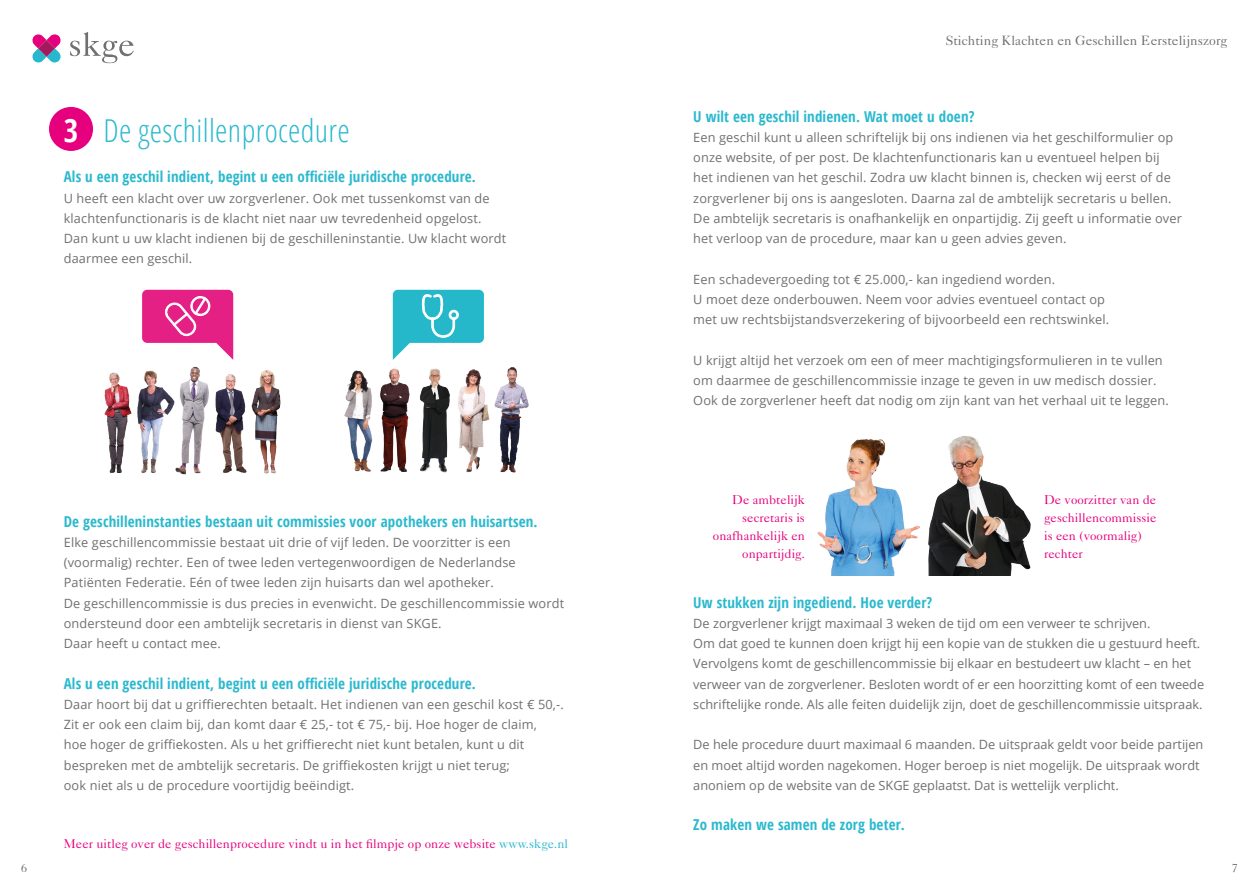
<style>
.page{position:relative;width:1259px;height:893px;background:#fff}
.page>*{position:absolute;margin:0;border:0;box-sizing:border-box;transform-origin:0 0}
.t1{font:300 condensed 31.5px "Open Sans";letter-spacing:.01em;color:#2bb9ce}
.basistekst{font:700 condensed 15px "Open Sans";letter-spacing:.01em;color:#2bb9ce}
.t2{font:13.5px "Caslon Five Forty";letter-spacing:.005em;color:#70706f}
.basistekst-2{font:12.75px/20.2px "Open Sans";letter-spacing:.01em;color:#70706f}
.t3{font:12.75px/18px "Caslon Five Forty";letter-spacing:.005em;color:#e6007e}
.t4{font:12px "Caslon Five Forty";color:#70706f}
.s1{font-weight:700;color:#fff}
.s2{color:#2bb9ce}
</style>
<div class="page">
<div style="left:49px;top:107px;width:44px;height:44px;background:#e6007e;border-radius:50%"></div>
<svg style="left:70px;top:32px;width:64px;height:31px"></svg>
<svg style="left:32px;top:34px;width:29px;height:29px"></svg>
<img style="left:104px;top:356px;width:177px;height:119px">
<img style="left:344px;top:355px;width:185px;height:118px">
<svg style="left:142px;top:290px;width:91px;height:70px"></svg>
<svg style="left:393px;top:290px;width:91px;height:70px"></svg>
<img style="left:817px;top:439px;width:102px;height:136px">
<img style="left:919px;top:436px;width:112px;height:139px">
<p class="t1" style="left:64px;top:109px;width:287px"><span class="s1">3</span> De geschillenprocedure</p>
<p class="basistekst" style="left:64px;top:166px;width:414px">Als u een geschil indient, begint u een officiële juridische procedure.</p>
<p class="basistekst-2" style="left:64px;top:187px;width:444px">U heeft een klacht over uw zorgverlener. Ook met tussenkomst van de klachtenfunctionaris is de klacht niet naar uw tevredenheid opgelost.<br>Dan kunt u uw klacht indienen bij de geschilleninstantie. Uw klacht wordt daarmee een geschil.</p>
<p class="basistekst" style="left:64px;top:511px;width:475px">De geschilleninstanties bestaan uit commissies voor apothekers en huisartsen.</p>
<p class="basistekst-2" style="left:64px;top:532px;width:502px">Elke geschillencommissie bestaat uit drie of vijf leden. De voorzitter is een (voormalig) rechter. Een of twee leden vertegenwoordigen de Nederlandse Patiënten Federatie. Eén of twee leden zijn huisarts dan wel apotheker.<br>De geschillencommissie is dus precies in evenwicht. De geschillencommissie wordt ondersteund door een ambtelijk secretaris in dienst van SKGE.<br>Daar heeft u contact mee.</p>
<p class="basistekst" style="left:64px;top:673px;width:414px">Als u een geschil indient, begint u een officiële juridische procedure.</p>
<p class="basistekst-2" style="left:64px;top:694px;width:501px">Daar hoort bij dat u griffierechten betaalt. Het indienen van een geschil kost € 50,-.<br>Zit er ook een claim bij, dan komt daar € 25,- tot € 75,- bij. Hoe hoger de claim,<br>hoe hoger de griffiekosten. Als u het griffierecht niet kunt betalen, kunt u dit bespreken met de ambtelijk secretaris. De griffiekosten krijgt u niet terug;<br>ook niet als u de procedure voortijdig beëindigt.</p>
<p class="t3" style="left:64px;top:834px;width:506px">Meer uitleg over de geschillenprocedure vindt u in het filmpje op onze website <span class="s2">www.skge.nl</span></p>
<p class="t2" style="left:946px;top:32px;width:283px">Stichting Klachten en Geschillen Eerstelijnszorg</p>
<p class="basistekst" style="left:693px;top:106px;width:283px">U wilt een geschil indienen. Wat moet u doen?</p>
<p class="basistekst-2" style="left:693px;top:127px;width:481px">Een geschil kunt u alleen schriftelijk bij ons indienen via het geschilformulier op onze website, of per post. De klachtenfunctionaris kan u eventueel helpen bij het indienen van het geschil. Zodra uw klacht binnen is, checken wij eerst of de zorgverlener bij ons is aangesloten. Daarna zal de ambtelijk secretaris u bellen.</p>
<p class="basistekst-2" style="left:693px;top:208px;width:490px">De ambtelijk secretaris is onafhankelijk en onpartijdig. Zij geeft u informatie over het verloop van de procedure, maar kan u geen advies geven.</p>
<p class="basistekst-2" style="left:693px;top:268px;width:417px">Een schadevergoeding tot € 25.000,- kan ingediend worden.<br>U moet deze onderbouwen. Neem voor advies eventueel contact op met uw rechtsbijstandsverzekering of bijvoorbeeld een rechtswinkel.</p>
<p class="basistekst-2" style="left:693px;top:349px;width:471px">U krijgt altijd het verzoek om een of meer machtigingsformulieren in te vullen</p>
<p class="basistekst-2" style="left:693px;top:370px;width:465px">om daarmee de geschillencommissie inzage te geven in uw medisch dossier.</p>
<p class="basistekst-2" style="left:693px;top:390px;width:477px">Ook de zorgverlener heeft dat nodig om zijn kant van het verhaal uit te leggen.</p>
<p class="t3" style="left:732px;top:491px;width:74px">De ambtelijk</p>
<p class="t3" style="left:742px;top:509px;width:64px">secretaris is</p>
<p class="t3" style="left:713px;top:527px;width:94px">onafhankelijk en</p>
<p class="t3" style="left:742px;top:545px;width:64px">onpartijdig.</p>
<p class="t3" style="left:1044px;top:491px;width:114px">De voorzitter van de</p>
<p class="t3" style="left:1044px;top:509px;width:114px">geschillencommissie is een (voormalig)</p>
<p class="t3" style="left:1044px;top:545px;width:40px">rechter</p>
<p class="basistekst" style="left:693px;top:592px;width:240px">Uw stukken zijn ingediend. Hoe verder?</p>
<p class="basistekst-2" style="left:693px;top:613px;width:512px">De zorgverlener krijgt maximaal 3 weken de tijd om een verweer te schrijven.<br>Om dat goed te kunnen doen krijgt hij een kopie van de stukken die u gestuurd heeft.<br>Vervolgens komt de geschillencommissie bij elkaar en bestudeert uw klacht – en het verweer van de zorgverlener. Besloten wordt of er een hoorzitting komt of een tweede</p>
<p class="basistekst-2" style="left:693px;top:694px;width:511px">schriftelijke ronde. Als alle feiten duidelijk zijn, doet de geschillencommissie uitspraak.</p>
<p class="basistekst-2" style="left:693px;top:734px;width:512px">De hele procedure duurt maximaal 6 maanden. De uitspraak geldt voor beide partijen en moet altijd worden nagekomen. Hoger beroep is niet mogelijk. De uitspraak wordt anoniem op de website van de SKGE geplaatst. Dat is wettelijk verplicht.</p>
<p class="basistekst" style="left:693px;top:814px;width:213px">Zo maken we samen de zorg beter.</p>
<p class="t4" style="left:21px;top:860px;width:7px">6</p>
<p class="t4" style="left:1231px;top:860px;width:7px">7</p>
</div>
